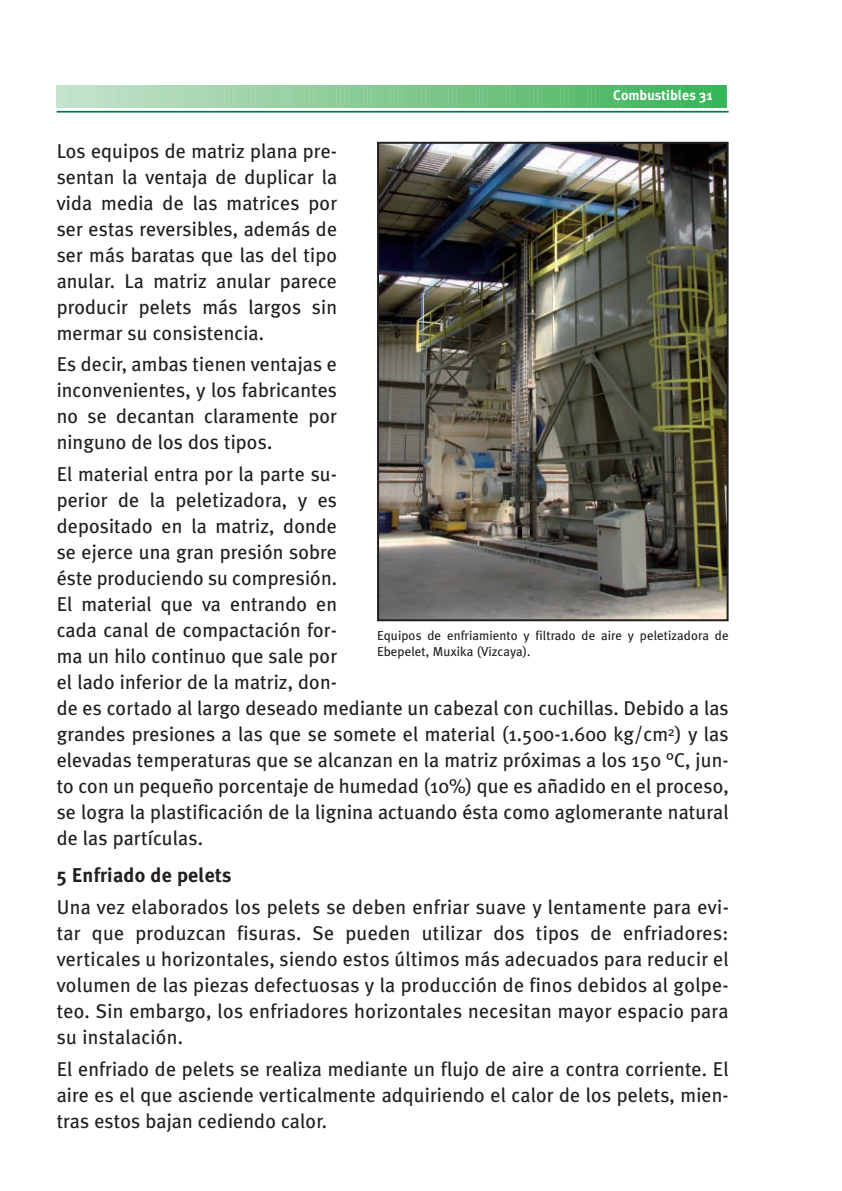
<style>
.page{position:relative;width:842px;height:1191px;background:#fff}
.page>*{position:absolute;margin:0;border:0;box-sizing:border-box;transform-origin:0 0}
.t1{font:20px/26px "Meta Plus";letter-spacing:.005em;color:#231f20;text-align:justify}
.t2{font:700 20px "Meta Plus";letter-spacing:.01em;color:#231f20}
.t3{font:700 14px "Meta Plus";letter-spacing:.005em;color:#fff}
.t4{font:13px/16px "Meta Plus";letter-spacing:.005em;color:#231f20}
</style>
<div class="page">
<svg style="left:57px;top:85px;width:668px;height:23px;background:#82ca92"></svg>
<hr style="left:57px;top:111px;width:672px;height:2px;background:#00754f">
<img style="left:380px;top:145px;width:346px;height:473px">
<div style="left:377px;top:142px;width:352px;height:479px;border:2px solid #231f20"></div>
<p class="t3" style="left:613px;top:87px;width:101px">Combustibles 31</p>
<p class="t1" style="left:57px;top:138px;width:282px">Los equipos de matriz plana pre&shy;sentan la ventaja de duplicar la vida media de las matrices por ser estas reversibles, además de ser más baratas que las del tipo anular. La matriz anular parece producir pelets más largos sin mermar su consistencia.</p>
<p class="t1" style="left:57px;top:351px;width:282px">Es decir, ambas tienen ventajas e inconvenientes, y los fabricantes no se decantan claramente por ninguno de los dos tipos.</p>
<p class="t1" style="left:57px;top:461px;width:674px;text-align:left">El material entra por la parte su-<br>perior de la peletizadora, y es<br>depositado en la matriz, donde<br>se ejerce una gran presión sobre<br>éste produciendo su compresión.<br>El material que va entrando en<br>cada canal de compactación for-<br>ma un hilo continuo que sale por<br>el lado inferior de la matriz, don-<br>de es cortado al largo deseado mediante un cabezal con cuchillas. Debido a las grandes presiones a las que se somete el material (1.500-1.600 kg/cm<sup>2</sup>) y las elevadas temperaturas que se alcanzan en la matriz próximas a los 150 °C, jun&shy;to con un pequeño porcentaje de humedad (10%) que es añadido en el proceso, se logra la plastificación de la lignina actuando ésta como aglomerante natural de las partículas.</p>
<h5 class="t2" style="left:57px;top:863px;width:176px">5 Enfriado de pelets</h5>
<p class="t1" style="left:57px;top:894px;width:674px">Una vez elaborados los pelets se deben enfriar suave y lentamente para evi&shy;tar que produzcan fisuras. Se pueden utilizar dos tipos de enfriadores: verticales u horizontales, siendo estos últimos más adecuados para reducir el volumen de las piezas defectuosas y la producción de finos debidos al golpe&shy;teo. Sin embargo, los enfriadores horizontales necesitan mayor espacio para su instalación.</p>
<p class="t1" style="left:57px;top:1055px;width:674px">El enfriado de pelets se realiza mediante un flujo de aire a contra corriente. El aire es el que asciende verticalmente adquiriendo el calor de los pelets, mien&shy;tras estos bajan cediendo calor.</p>
<p class="t4" style="left:377px;top:627px;width:353px">Equipos de enfriamiento y filtrado de aire y peletizadora de<br>Ebepelet, Muxika (Vizcaya).</p>
</div>
